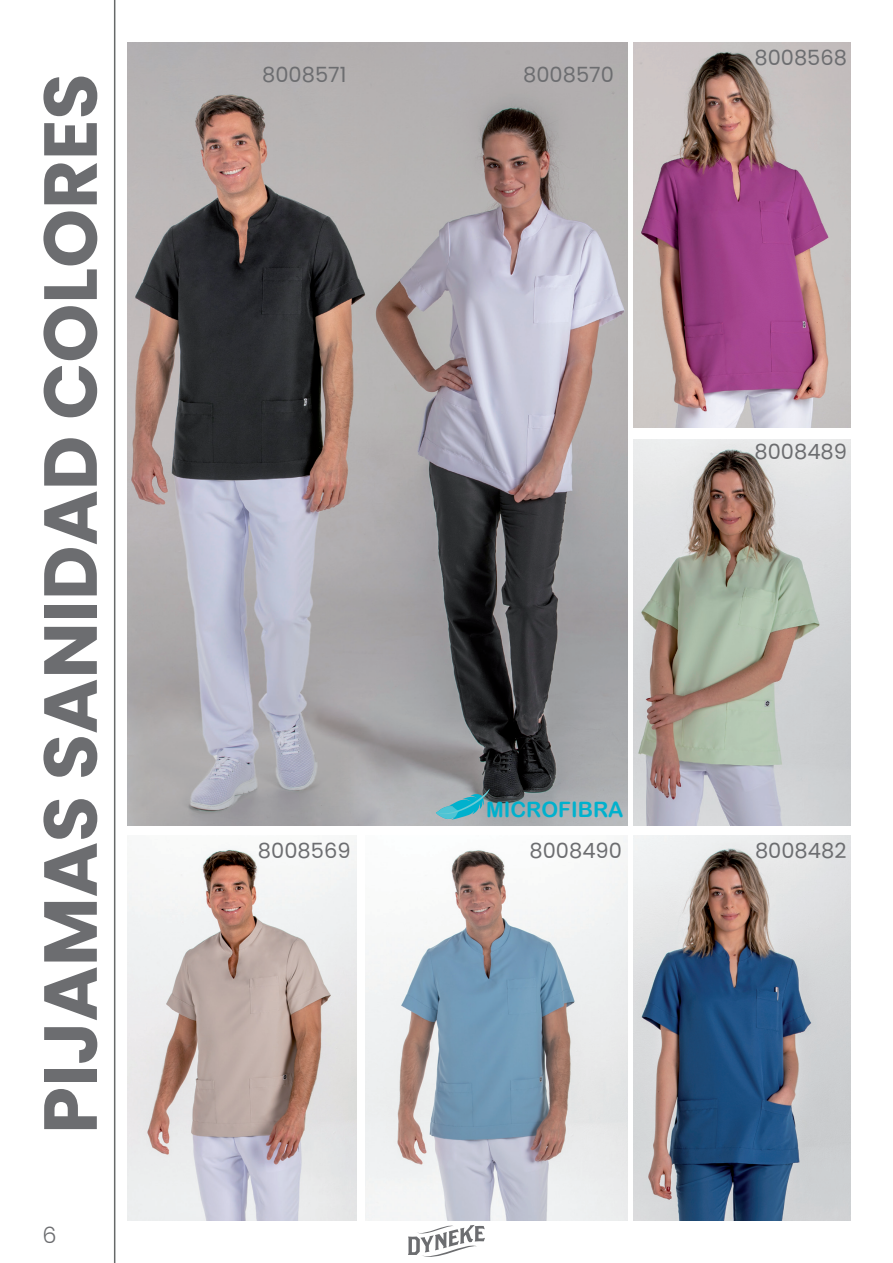
<style>
.page{position:relative;width:893px;height:1263px;background:#fff}
.page>*{position:absolute;margin:0;border:0;box-sizing:border-box;transform-origin:0 0}
.t1{font:700 75px "Poppins";color:#6c6d70}
.t2{font:300 22.5px "Poppins";color:#6c6d70}
.t3{font:21.15px "Arial Rounded MT Bold";color:#00b1cd}
.t4{font:21px "Poppins";color:#6c6d70}
</style>
<div class="page">
<img style="left:128px;top:43px;width:500px;height:782px">
<img style="left:633px;top:440px;width:217px;height:385px">
<img style="left:365px;top:837px;width:263px;height:383px">
<img style="left:634px;top:43px;width:217px;height:385px">
<img style="left:128px;top:840px;width:228px;height:380px">
<img style="left:634px;top:835px;width:217px;height:385px">
<hr style="left:114px;top:0;width:1px;height:1263px;background:#666969">
<svg style="left:436px;top:789px;width:54px;height:31px;background:#70aeb8"></svg>
<svg style="left:408px;top:1225px;width:77px;height:32px"></svg>
<h1 class="t1" style="left:27px;top:1134px;width:1062px;rotate:-90deg">PIJAMAS SANIDAD COLORES</h1>
<p class="t2" style="left:43px;top:1222px;width:16px">6</p>
<p class="t4" style="left:262px;top:62px;width:86px">8008571</p>
<p class="t4" style="left:523px;top:62px;width:92px">8008570</p>
<p class="t4" style="left:754px;top:45px;width:94px">8008568</p>
<p class="t4" style="left:754px;top:439px;width:94px">8008489</p>
<p class="t3" style="left:486px;top:797px;width:139px">MICROFIBRA</p>
<p class="t4" style="left:258px;top:838px;width:94px">8008569</p>
<p class="t4" style="left:529px;top:838px;width:94px">8008490</p>
<p class="t4" style="left:755px;top:838px;width:93px">8008482</p>
</div>
